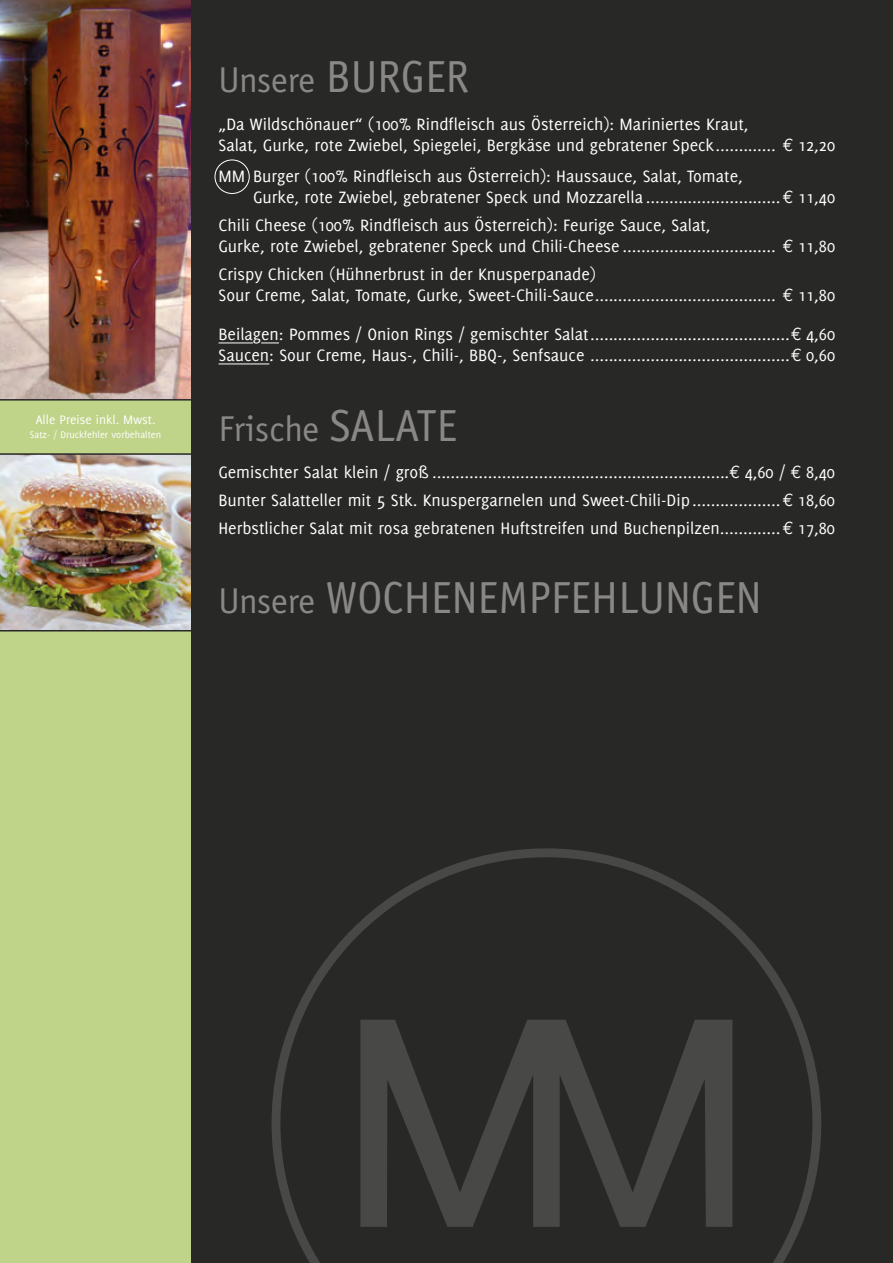
<style>
.page{position:relative;width:893px;height:1263px;background:#bfd389}
.page>*{position:absolute;margin:0;border:0;box-sizing:border-box;transform-origin:0 0}
.t1{font:45px "Officina Sans";color:#8a8787}
.t2{font:36px "Officina Sans";color:#8a8787}
.t3{font:18px/21px "Delicious";color:#fff}
.t4{font:13.5px "Delicious";color:#fff}
.t5{font:10.5px "Delicious";color:#fff}
.s1{font-size:45px}
.s2{font-size:19.5px}
.s3{font-size:36px}
</style>
<div class="page">
<img style="left:0;top:0;width:191px;height:401px">
<img style="left:0;top:453px;width:191px;height:178px">
<div style="left:191px;top:0;width:702px;height:1263px;background:#282827"></div>
<hr style="left:219px;top:343px;width:34px;height:1px;background:#fff">
<svg style="left:261px;top:343px;width:18px;height:1px"></svg>
<hr style="left:219px;top:364px;width:50px;height:1px;background:#fff">
<div style="left:215px;top:160px;width:34px;height:34px;border:1px solid #fff;border-radius:50%"></div>
<svg style="left:272px;top:848px;width:549px;height:415px"></svg>
<p class="t4" style="left:36px;top:412px;width:121px">Alle Preise inkl. Mwst.</p>
<p class="t5" style="left:30px;top:429px;width:133px">Satz- / Druckfehler vorbehalten</p>
<h2 class="t2" style="left:218px;top:59px;width:252px">Unsere <span class="s1">BURGER</span></h2>
<p class="t3" style="left:219px;top:114px;width:618px">„Da Wildschönauer“ (100% Rindfleisch aus Österreich): Mariniertes Kraut,<br>Salat, Gurke, rote Zwiebel, Spiegelei, Bergkäse und gebratener Speck............. ¤ 12,20</p>
<p class="t3" style="left:253px;top:166px;width:584px;text-indent:-35px">MM Burger (100% Rindfleisch aus Österreich): Haussauce, Salat, Tomate,<br>Gurke, rote Zwiebel, gebratener Speck und Mozzarella .............................¤ 11,40</p>
<p class="t3" style="left:219px;top:214px;width:618px">Chili Cheese (100% Rindfleisch aus Österreich): Feurige Sauce, Salat,<br>Gurke, rote Zwiebel, gebratener Speck und Chili-Cheese ................................. ¤ 11,80</p>
<p class="t3" style="left:219px;top:263px;width:618px">Crispy Chicken (Hühnerbrust in der Knusperpanade)<br>Sour Creme, Salat, Tomate, Gurke, Sweet-Chili-Sauce....................................... ¤ 11,80</p>
<p class="t3" style="left:219px;top:324px;width:618px">Beilagen: Pommes / Onion Rings / gemischter Salat...........................................¤ 4,60<br>Saucen: Sour Creme, Haus-, Chili-, BBQ-, Senfsauce ...........................................¤ 0,60</p>
<h2 class="t2" style="left:218px;top:408px;width:240px">Frische <span class="s1">SALATE</span></h2>
<p class="t3" style="left:218px;top:458px;width:618px;line-height:27.8px;text-align:justify">Gemischter Salat klein / groß ................................................................¤ 4,60 / ¤ 8,40<br>Bunter Salatteller mit <span class="s2">5</span> Stk. Knuspergarnelen und Sweet-Chili-Dip...................¤ 18,60<br>Herbstlicher Salat mit rosa gebratenen Huftstreifen und Buchenpilzen.............¤ 17,80</p>
<h1 class="t1" style="left:218px;top:572px;width:545px"><span class="s3">Unsere</span> WOCHENEMPFEHLUNGEN</h1>
</div>
